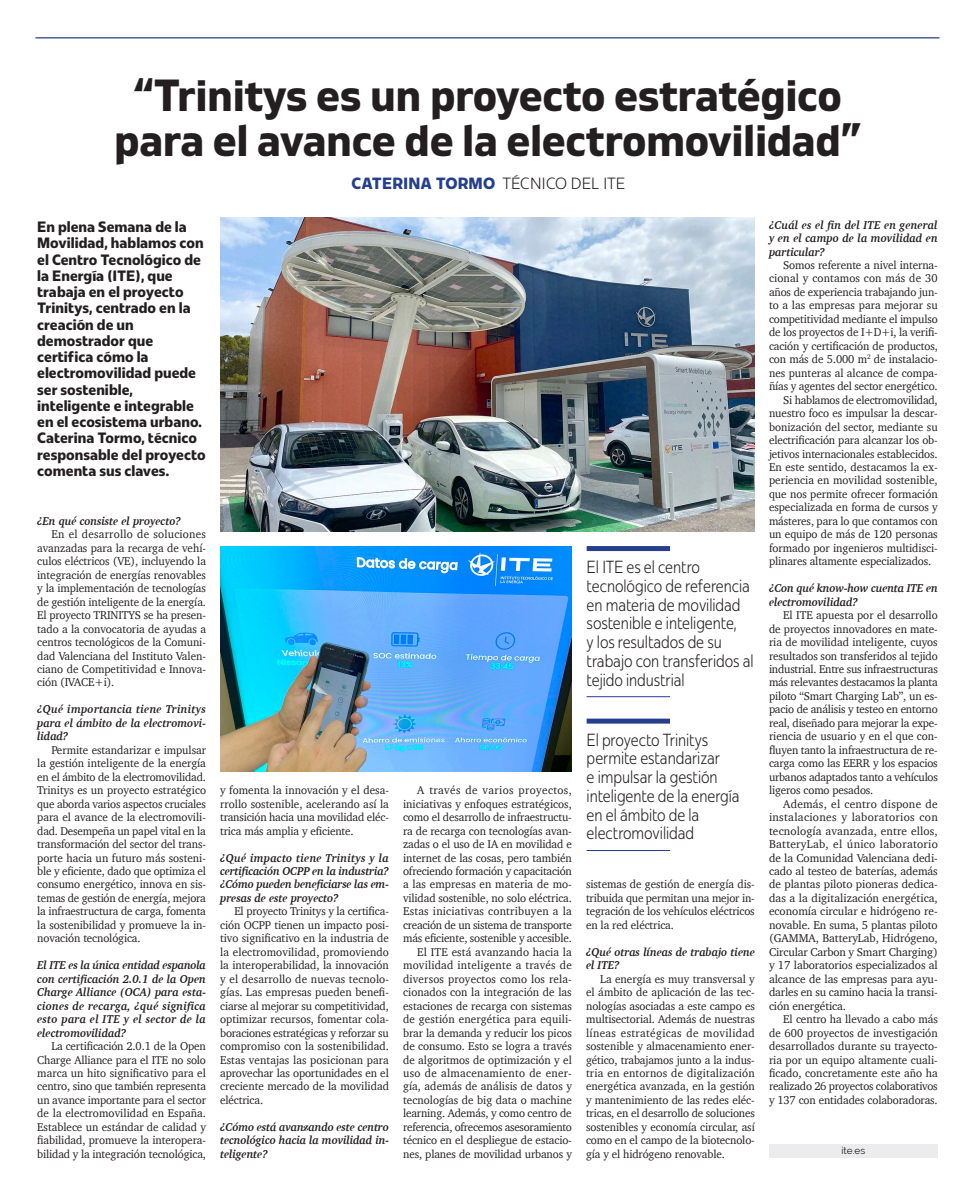
<style>
.page{position:relative;width:975px;height:1198px;background:#fff}
.page>*{position:absolute;margin:0;border:0;box-sizing:border-box;transform-origin:0 0}
.t1{font:700 43.75px/45px "Gilam";letter-spacing:-.01em;color:#231f20;text-align:center}
.t2{font:300 17.5px/18.8px "Redonda Condensed";letter-spacing:-.005em;color:#231f20;scale:.92 1}
.t3{font:700 16.25px "Redonda Condensed";letter-spacing:.01em;color:#253f8e}
.t4{font:700 15px/16.2px "Redonda Condensed";color:#231f20}
.t5{font:11.62px/13.5px "Charter";letter-spacing:-.01em;color:#231f20;text-align:justify;scale:.96 1}
.t6{font:italic 700 11.62px/13.5px "Charter";letter-spacing:-.01em;color:#231f20;text-align:justify;scale:.96 1}
.t7{font:11.62px/13.5px "Charter";letter-spacing:-.01em;color:#231f20;text-align:justify}
.t8{font:11.62px "Charter";letter-spacing:.01em;color:#231f20;scale:.96 1}
.t9{font:11.62px "Charter";letter-spacing:.015em;color:#231f20;scale:.96 1}
.t10{font:10px "Raleway";color:#231f20}
.s1{font-weight:300;color:#231f20}
</style>
<div class="page">
<hr style="left:35px;top:37px;width:904px;height:1px;background:#253f8e">
<div style="left:586px;top:546px;width:84px;height:5px;background:#253f8e"></div>
<hr style="left:586px;top:696px;width:84px;height:1px;background:#253f8e">
<div style="left:586px;top:718px;width:84px;height:5px;background:#253f8e"></div>
<hr style="left:586px;top:850px;width:84px;height:1px;background:#253f8e">
<div style="left:769px;top:1144px;width:168px;height:13px;background:#ececee"></div>
<img style="left:220px;top:217px;width:534px;height:314px">
<img style="left:220px;top:546px;width:351px;height:225px">
<h1 class="t1" style="left:114px;top:72px;width:748px">“Trinitys es un proyecto estratégico para el avance de la electromovilidad”</h1>
<p class="t4" style="left:37px;top:219px;width:170px">En plena Semana de la<br>Movilidad, hablamos con el Centro Tecnológico de la Energía (ITE), que trabaja en el proyecto<br>Trinitys, centrado en la creación de un demostrador que certifica cómo la electromovilidad puede ser sostenible, inteligente e integrable en el ecosistema urbano.<br>Caterina Tormo, técnico responsable del proyecto comenta sus claves.</p>
<p class="t6" style="left:37px;top:514px;width:151px">¿En qué consiste el proyecto?</p>
<p class="t5" style="left:37px;top:527px;width:177px;text-indent:14px">En el desarrollo de soluciones avanzadas para la recarga de vehí&shy;culos eléctricos (VE), incluyendo la integración de energías renovables y la implementación de tecnologías de gestión inteligente de la energía.<br>El proyecto TRINITYS se ha presen&shy;tado a la convocatoria de ayudas a centros tecnológicos de la Comuni&shy;dad Valenciana del Instituto Valen&shy;ciano de Competitividad e Innova&shy;ción (IVACE+i).</p>
<p class="t6" style="left:37px;top:702px;width:177px">¿Qué importancia tiene Trinitys para el ámbito de la electromovi&shy;lidad?</p>
<p class="t5" style="left:37px;top:743px;width:177px;text-indent:14px">Permite estandarizar e impulsar la gestión inteligente de la energía en el ámbito de la electromovilidad.<br>Trinitys es un proyecto estratégico que aborda varios aspectos cruciales para el avance de la electromovili&shy;dad. Desempeña un papel vital en la transformación del sector del trans&shy;porte hacia un futuro más sosteni&shy;ble y eficiente, dado que optimiza el consumo energético, innova en sis&shy;temas de gestión de energía, mejora la infraestructura de carga, fomenta la sostenibilidad y promueve la in&shy;novación tecnológica.</p>
<p class="t6" style="left:37px;top:958px;width:177px">El ITE es la única entidad española con certificación 2.0.1 de la Open Charge Alliance (OCA) para esta&shy;ciones de recarga, ¿qué significa esto para el ITE y el sector de la electromovilidad?</p>
<p class="t5" style="left:37px;top:1039px;width:177px;text-indent:14px">La certificación 2.0.1 de la Open Charge Alliance para el ITE no solo marca un hito significativo para el centro, sino que también representa un avance importante para el sector de la electromovilidad en España.<br>Establece un estándar de calidad y fiabilidad, promueve la interopera&shy;bilidad y la integración tecnológica,</p>
<h3 class="t3" style="left:351px;top:173px;width:275px">CATERINA TORMO <span class="s1">TÉCNICO DEL ITE</span></h3>
<h2 class="t2" style="left:586px;top:557px;width:183px">El ITE es el centro tecnológico de referencia en materia de movilidad sostenible e inteligente,<br>y los resultados de su trabajo con transferidos al tejido industrial</h2>
<p class="t5" style="left:220px;top:783px;width:177px">y fomenta la innovación y el desa&shy;rrollo sostenible, acelerando así la transición hacia una movilidad eléc&shy;trica más amplia y eficiente.</p>
<p class="t6" style="left:220px;top:850px;width:177px">¿Qué impacto tiene Trinitys y la certificación OCPP en la industria? ¿Cómo pueden beneficiarse las em&shy;presas de este proyecto?</p>
<p class="t5" style="left:220px;top:904px;width:177px;text-indent:14px">El proyecto Trinitys y la certifica&shy;ción OCPP tienen un impacto posi&shy;tivo significativo en la industria de la electromovilidad, promoviendo la interoperabilidad, la innovación y el desarrollo de nuevas tecnolo&shy;gías. Las empresas pueden benefi&shy;ciarse al mejorar su competitividad, optimizar recursos, fomentar cola&shy;boraciones estratégicas y reforzar su compromiso con la sostenibilidad.<br>Estas ventajas las posicionan para aprovechar las oportunidades en el creciente mercado de la movilidad eléctrica.</p>
<p class="t6" style="left:220px;top:1120px;width:177px">¿Cómo está avanzando este centro tecnológico hacia la movilidad in&shy;teligente?</p>
<p class="t5" style="left:403px;top:783px;width:177px;text-align:right">A través de varios proyectos, iniciativas y enfoques estratégicos, como el desarrollo de infraestructu&shy;ra de recarga con tecnologías avan&shy;zadas o el uso de IA en movilidad e internet de las cosas, pero también ofreciendo formación y capacitación a las empresas en materia de mo&shy;vilidad sostenible, no solo eléctrica.<br>Estas iniciativas contribuyen a la creación de un sistema de transporte más eficiente, sostenible y accesible.<br>El ITE está avanzando hacia la movilidad inteligente a través de diversos proyectos como los rela&shy;cionados con la integración de las estaciones de recarga con sistemas de gestión energética para equili&shy;brar la demanda y reducir los picos de consumo. Esto se logra a través de algoritmos de optimización y el uso de almacenamiento de ener&shy;gía, además de análisis de datos y tecnologías de big data o machine learning. Además, y como centro de referencia, ofrecemos asesoramiento técnico en el despliegue de estacio&shy;nes, planes de movilidad urbanos y</p>
<h2 class="t2" style="left:586px;top:730px;width:168px">El proyecto Trinitys permite estandarizar<br>e impulsar la gestión inteligente de la energía en el ámbito de la electromovilidad</h2>
<p class="t5" style="left:586px;top:877px;width:177px">sistemas de gestión de energía dis&shy;tribuida que permitan una mejor in&shy;tegración de los vehículos eléctricos en la red eléctrica.</p>
<p class="t6" style="left:586px;top:945px;width:177px">¿Qué otras líneas de trabajo tiene el ITE?</p>
<p class="t5" style="left:586px;top:972px;width:177px;text-indent:14px">La energía es muy transversal y el ámbito de aplicación de las tec&shy;nologías asociadas a este campo es multisectorial. Además de nuestras líneas estratégicas de movilidad sostenible y almacenamiento ener&shy;gético, trabajamos junto a la indus&shy;tria en entornos de digitalización energética avanzada, en la gestión y mantenimiento de las redes eléc&shy;tricas, en el desarrollo de soluciones sostenibles y economía circular, así como en el campo de la biotecnolo&shy;gía y el hidrógeno renovable.</p>
<p class="t6" style="left:769px;top:218px;width:177px">¿Cuál es el fin del ITE en general y en el campo de la movilidad en particular?</p>
<p class="t5" style="left:783px;top:258px;width:162px">Somos referente a nivel interna-</p>
<p class="t9" style="left:769px;top:268px;width:177px">cional y contamos con más de 30</p>
<p class="t5" style="left:769px;top:285px;width:177px">años de experiencia trabajando jun-</p>
<p class="t8" style="left:769px;top:295px;width:177px">to a las empresas para mejorar su</p>
<p class="t5" style="left:769px;top:312px;width:177px">competitividad mediante el impulso</p>
<p class="t5" style="left:769px;top:325px;width:177px">de los proyectos de I+D+i, la verifi-</p>
<p class="t5" style="left:769px;top:339px;width:177px">cación y certificación de productos,</p>
<p class="t5" style="left:769px;top:352px;width:177px">con más de 5.000 m<sup>2</sup> de instalacio-</p>
<p class="t5" style="left:769px;top:366px;width:177px">nes punteras al alcance de compa-</p>
<p class="t5" style="left:769px;top:379px;width:177px">ñías y agentes del sector energético.</p>
<p class="t5" style="left:783px;top:393px;width:162px">Si hablamos de electromovilidad,</p>
<p class="t5" style="left:769px;top:406px;width:177px">nuestro foco es impulsar la descar-</p>
<p class="t5" style="left:769px;top:420px;width:177px">bonización del sector, mediante su</p>
<p class="t5" style="left:769px;top:433px;width:177px">electrificación para alcanzar los ob-</p>
<p class="t5" style="left:769px;top:446px;width:177px">jetivos internacionales establecidos.</p>
<p class="t5" style="left:769px;top:460px;width:177px">En este sentido, destacamos la ex-</p>
<p class="t5" style="left:769px;top:473px;width:177px">periencia en movilidad sostenible,</p>
<p class="t5" style="left:769px;top:487px;width:177px">que nos permite ofrecer formación</p>
<p class="t5" style="left:769px;top:500px;width:177px">especializada en forma de cursos y</p>
<p class="t5" style="left:769px;top:514px;width:177px">másteres, para lo que contamos con</p>
<p class="t5" style="left:769px;top:527px;width:177px">un equipo de más de 120 personas</p>
<p class="t5" style="left:769px;top:541px;width:177px">formado por ingenieros multidisci-</p>
<p class="t5" style="left:769px;top:554px;width:170px">plinares altamente especializados.</p>
<p class="t6" style="left:769px;top:581px;width:177px">¿Con qué know-how cuenta ITE en electromovilidad?</p>
<p class="t5" style="left:769px;top:608px;width:177px;text-indent:14px">El ITE apuesta por el desarrollo de proyectos innovadores en mate&shy;ria de movilidad inteligente, cuyos resultados son transferidos al tejido industrial. Entre sus infraestructuras más relevantes destacamos la planta piloto “Smart Charging Lab”, un es&shy;pacio de análisis y testeo en entorno real, diseñado para mejorar la expe&shy;riencia de usuario y en el que con&shy;fluyen tanto la infraestructura de re&shy;carga como las EERR y los espacios urbanos adaptados tanto a vehículos ligeros como pesados.</p>
<p class="t7" style="left:769px;top:797px;width:170px;text-indent:14px">Además, el centro dispone de instalaciones y laboratorios con tecnología avanzada, entre ellos, BatteryLab, el único laboratorio de la Comunidad Valenciana dedi&shy;cado al testeo de baterías, además de plantas piloto pioneras dedica&shy;das a la digitalización energética, economía circular e hidrógeno re&shy;novable. En suma, 5 plantas piloto (GAMMA, BatteryLab, Hidrógeno, Circular Carbon y Smart Charging) y 17 laboratorios especializados al alcance de las empresas para ayu&shy;darles en su camino hacia la transi&shy;ción energética.</p>
<p class="t5" style="left:769px;top:1012px;width:177px;text-indent:14px">El centro ha llevado a cabo más de 600 proyectos de investigación desarrollados durante su trayecto&shy;ria por un equipo altamente cuali&shy;ficado, concretamente este año ha realizado 26 proyectos colaborativos y 137 con entidades colaboradoras.</p>
<p class="t10" style="left:841px;top:1144px;width:25px">ite.es</p>
</div>
